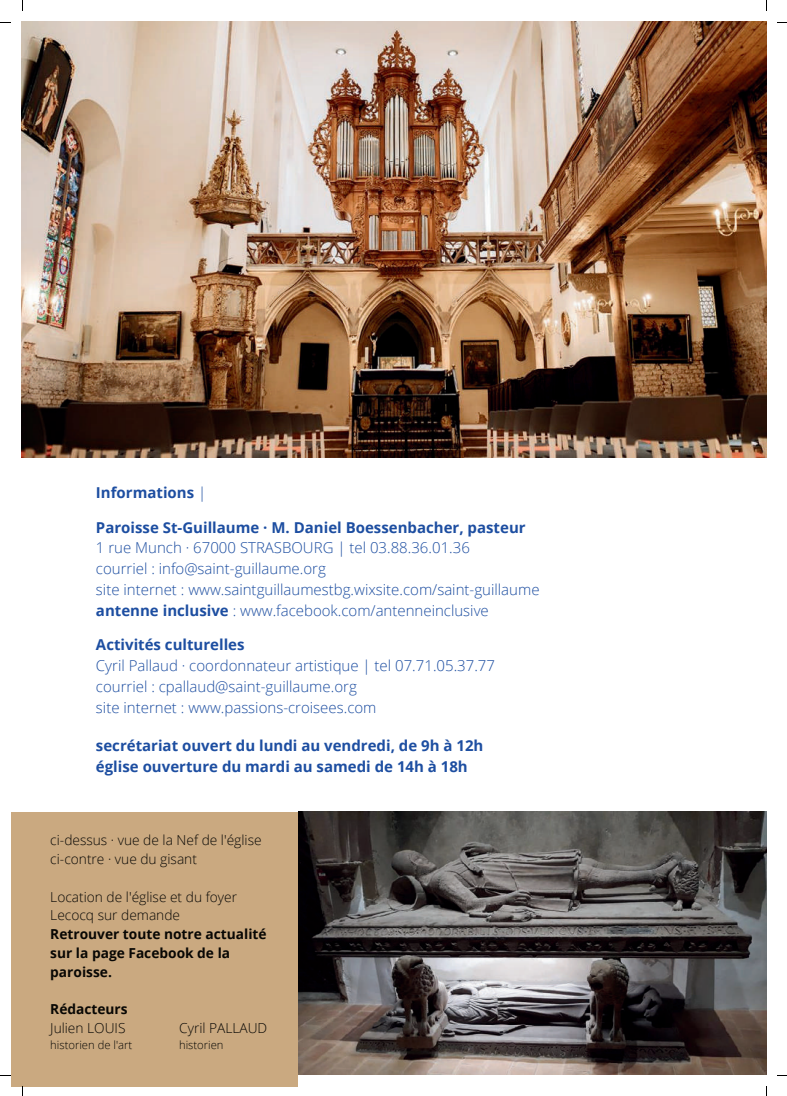
<style>
.page{position:relative;width:787px;height:1096px;background:#fff}
.page>*{position:absolute;margin:0;border:0;box-sizing:border-box;transform-origin:0 0}
.t1{font:300 15px/20.9px "Open Sans";color:#1d4ea1}
.t2{font:700 15px/20.9px "Open Sans";color:#1d4ea1}
.t3{font:300 13.75px/18.8px "Open Sans";color:#080704}
.t4{font:700 13.75px/18.8px "Open Sans";color:#080704}
.t5{font:300 11.25px "Open Sans";color:#080704}
.s1{font-weight:300}
.s2{font-weight:700}
</style>
<div class="page">
<img style="left:22px;top:22px;width:744px;height:435px">
<img style="left:298px;top:811px;width:468px;height:263px">
<div style="left:11px;top:811px;width:287px;height:275px;background:#caa980"></div>
<p class="t2" style="left:96px;top:482px;width:112px">Informations <span class="s1">|</span></p>
<p class="t2" style="left:96px;top:516px;width:431px">Paroisse St-Guillaume · M. Daniel Boessenbacher, pasteur</p>
<p class="t1" style="left:96px;top:537px;width:445px">1 rue Munch · 67000 STRASBOURG | tel 03.88.36.01.36<br>courriel : info@saint-guillaume.org<br>site internet : www.saintguillaumestbg.wixsite.com/saint-guillaume <span class="s2">antenne inclusive</span> : www.facebook.com/antenneinclusive</p>
<p class="t2" style="left:96px;top:633px;width:150px">Activités culturelles</p>
<p class="t1" style="left:96px;top:654px;width:401px">Cyril Pallaud · coordonnateur artistique | tel 07.71.05.37.77 courriel : cpallaud@saint-guillaume.org<br>site internet : www.passions-croisees.com</p>
<p class="t2" style="left:96px;top:734px;width:389px">secrétariat ouvert du lundi au vendredi, de 9h à 12h église ouverture du mardi au samedi de 14h à 18h</p>
<p class="t3" style="left:50px;top:830px;width:213px">ci-dessus · vue de la Nef de l'église ci-contre · vue du gisant</p>
<p class="t3" style="left:50px;top:886px;width:188px">Location de l'église et du foyer<br>Lecocq sur demande</p>
<p class="t4" style="left:50px;top:924px;width:218px">Retrouver toute notre actualité sur la page Facebook de la paroisse.</p>
<p class="t4" style="left:50px;top:999px;width:79px">Rédacteurs</p>
<p class="t3" style="left:50px;top:1018px;width:77px">Julien LOUIS</p>
<p class="t3" style="left:179px;top:1018px;width:90px">Cyril PALLAUD</p>
<p class="t5" style="left:50px;top:1036px;width:84px">historien de l'art</p>
<p class="t5" style="left:179px;top:1036px;width:46px">historien</p>
</div>
